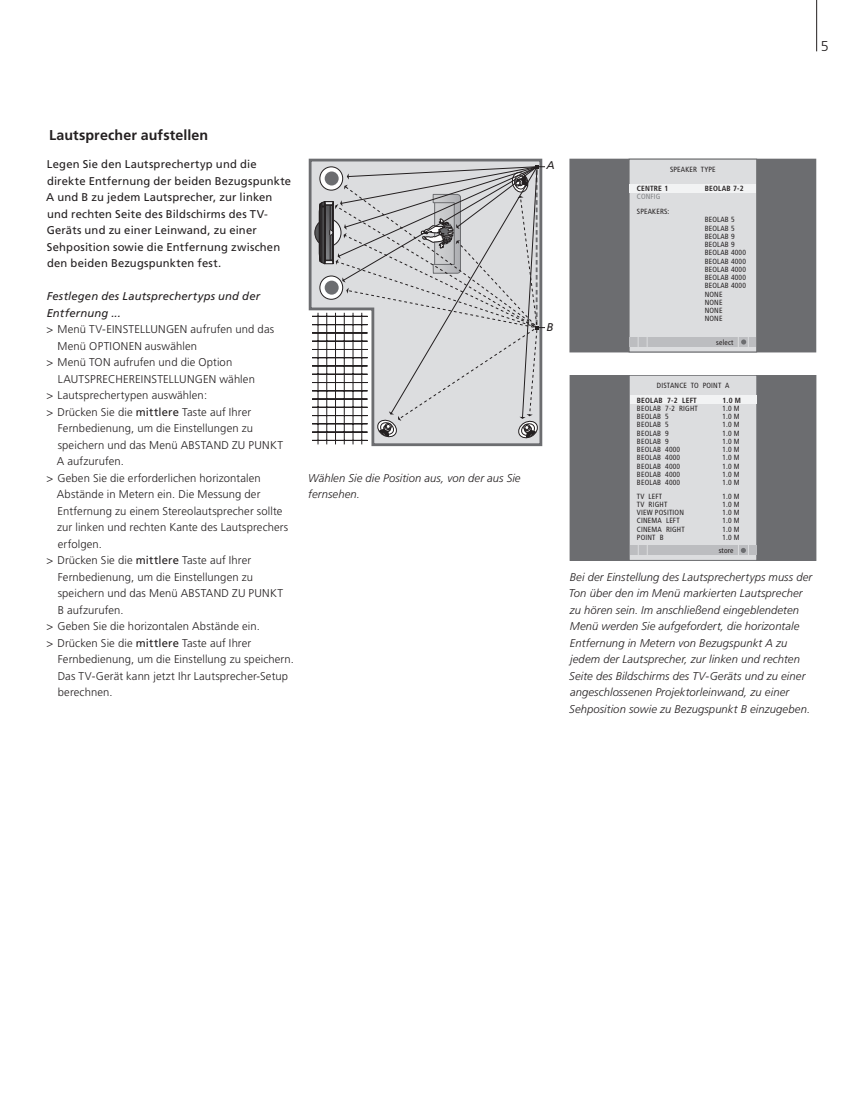
<style>
.page{position:relative;width:859px;height:1110px;background:#fff}
.page>*{position:absolute;margin:0;border:0;box-sizing:border-box;transform-origin:0 0}
.t1{font:700 14.25px "Frutiger";letter-spacing:.01em;color:#231f20}
.t2{font:300 14.25px "Frutiger";color:#231f20}
.t3{font:300 11.25px "Frutiger";letter-spacing:.01em;color:#231f20}
.t4{font:italic 300 11.25px/16.5px "Frutiger";letter-spacing:.01em;color:#231f20}
.t5{font:11.25px/16.5px "Frutiger";letter-spacing:.015em;color:#231f20}
.t6{font:italic 11.25px/16.5px "Frutiger";letter-spacing:.015em;color:#231f20}
.t7{font:condensed 7.5px/8.2px "Frutiger";letter-spacing:.025em;color:#231f20}
.t8{font:700 condensed 7.5px "Frutiger";letter-spacing:.025em;color:#231f20}
.t9{font:condensed 7.5px "Frutiger";letter-spacing:.025em;color:#808285}
.s1{font-weight:400}
</style>
<div class="page">
<svg style="left:309px;top:159px;width:234px;height:287px"></svg>
<hr style="left:318px;top:313px;width:1px;height:131px;background:#231f20">
<hr style="left:326px;top:313px;width:1px;height:131px;background:#231f20">
<hr style="left:335px;top:313px;width:1px;height:131px;background:#231f20">
<hr style="left:344px;top:313px;width:1px;height:131px;background:#231f20">
<hr style="left:353px;top:313px;width:1px;height:131px;background:#231f20">
<hr style="left:361px;top:313px;width:1px;height:131px;background:#231f20">
<hr style="left:312px;top:440px;width:56px;height:1px;background:#231f20">
<hr style="left:312px;top:432px;width:56px;height:1px;background:#231f20">
<hr style="left:312px;top:423px;width:56px;height:1px;background:#231f20">
<hr style="left:312px;top:415px;width:56px;height:1px;background:#231f20">
<hr style="left:312px;top:407px;width:56px;height:1px;background:#231f20">
<hr style="left:312px;top:399px;width:56px;height:1px;background:#231f20">
<hr style="left:312px;top:390px;width:56px;height:1px;background:#231f20">
<hr style="left:312px;top:382px;width:56px;height:1px;background:#231f20">
<hr style="left:312px;top:374px;width:56px;height:1px;background:#231f20">
<hr style="left:312px;top:366px;width:56px;height:1px;background:#231f20">
<hr style="left:312px;top:357px;width:56px;height:1px;background:#231f20">
<hr style="left:312px;top:349px;width:56px;height:1px;background:#231f20">
<hr style="left:312px;top:341px;width:56px;height:1px;background:#231f20">
<hr style="left:312px;top:333px;width:56px;height:1px;background:#231f20">
<hr style="left:312px;top:324px;width:56px;height:1px;background:#231f20">
<hr style="left:312px;top:316px;width:56px;height:1px;background:#231f20">
<svg style="left:315px;top:165px;width:230px;height:274px;background:#c8c9cb"></svg>
<div style="left:570px;top:375px;width:246px;height:185px;background:#6c6d70"></div>
<div style="left:629px;top:375px;width:128px;height:185px;background:#dcdddf"></div>
<div style="left:629px;top:375px;width:128px;height:186px;border:1px solid #6c6d70"></div>
<div style="left:630px;top:545px;width:126px;height:10px;background:#bcbdc0"></div>
<div style="left:630px;top:396px;width:126px;height:8px;background:#f2f3f4"></div>
<svg style="left:738px;top:545px;width:11px;height:10px"></svg>
<div style="left:570px;top:159px;width:246px;height:193px;background:#6c6d70"></div>
<div style="left:629px;top:159px;width:128px;height:193px;background:#dcdddf"></div>
<div style="left:629px;top:159px;width:128px;height:193px;border:1px solid #6c6d70"></div>
<div style="left:629px;top:337px;width:127px;height:9px;background:#bcbdc0"></div>
<div style="left:629px;top:184px;width:127px;height:8px;background:#f2f3f4"></div>
<svg style="left:738px;top:337px;width:11px;height:10px"></svg>
<hr style="left:816px;top:0;width:1px;height:51px;background:#231f20">
<p class="t2" style="left:821px;top:38px;width:9px">5</p>
<p class="t1" style="left:49px;top:126px;width:161px">Lautsprecher aufstellen</p>
<p class="t5" style="left:46px;top:156px;width:246px">Legen Sie den Lautsprechertyp und die direkte Entfernung der beiden Bezugspunkte A und B zu jedem Lautsprecher, zur linken und rechten Seite des Bildschirms des TV-Geräts und zu einer Leinwand, zu einer Sehposition sowie die Entfernung zwischen den beiden Bezugspunkten fest.</p>
<p class="t6" style="left:47px;top:288px;width:215px">Festlegen des Lautsprechertyps und der<br>Entfernung ...</p>
<p class="t3" style="left:46px;top:323px;width:229px">&gt; Menü TV-EINSTELLUNGEN aufrufen und das</p>
<p class="t3" style="left:58px;top:339px;width:141px">Menü OPTIONEN auswählen</p>
<p class="t3" style="left:46px;top:356px;width:187px">&gt; Menü TON aufrufen und die Option</p>
<p class="t3" style="left:58px;top:372px;width:199px">LAUTSPRECHEREINSTELLUNGEN wählen</p>
<p class="t3" style="left:46px;top:389px;width:162px">&gt; Lautsprechertypen auswählen:</p>
<p class="t3" style="left:46px;top:405px;width:206px">&gt; Drücken Sie die <span class="s1">mittlere</span> Taste auf Ihrer</p>
<p class="t3" style="left:58px;top:422px;width:197px">Fernbedienung, um die Einstellungen zu</p>
<p class="t3" style="left:58px;top:438px;width:227px">speichern und das Menü ABSTAND ZU PUNKT</p>
<p class="t3" style="left:57px;top:455px;width:69px">A aufzurufen.</p>
<p class="t3" style="left:46px;top:471px;width:216px">&gt; Geben Sie die erforderlichen horizontalen</p>
<p class="t3" style="left:57px;top:488px;width:205px">Abstände in Metern ein. Die Messung der</p>
<p class="t3" style="left:58px;top:504px;width:226px">Entfernung zu einem Stereolautsprecher sollte</p>
<p class="t3" style="left:57px;top:521px;width:232px">zur linken und rechten Kante des Lautsprechers</p>
<p class="t3" style="left:58px;top:537px;width:46px">erfolgen.</p>
<p class="t3" style="left:46px;top:554px;width:206px">&gt; Drücken Sie die <span class="s1">mittlere</span> Taste auf Ihrer</p>
<p class="t3" style="left:58px;top:570px;width:197px">Fernbedienung, um die Einstellungen zu</p>
<p class="t3" style="left:58px;top:587px;width:227px">speichern und das Menü ABSTAND ZU PUNKT</p>
<p class="t3" style="left:58px;top:603px;width:67px">B aufzurufen.</p>
<p class="t3" style="left:46px;top:620px;width:215px">&gt; Geben Sie die horizontalen Abstände ein.</p>
<p class="t3" style="left:46px;top:636px;width:206px">&gt; Drücken Sie die <span class="s1">mittlere</span> Taste auf Ihrer</p>
<p class="t3" style="left:58px;top:653px;width:238px">Fernbedienung, um die Einstellung zu speichern.</p>
<p class="t3" style="left:58px;top:669px;width:232px">Das TV-Gerät kann jetzt Ihr Lautsprecher-Setup</p>
<p class="t3" style="left:58px;top:686px;width:56px">berechnen.</p>
<p class="t4" style="left:308px;top:469px;width:214px">Wählen Sie die Position aus, von der aus Sie fernsehen.</p>
<p class="t6" style="left:546px;top:157px;width:10px">A</p>
<p class="t6" style="left:546px;top:319px;width:8px">B</p>
<p class="t7" style="left:670px;top:165px;width:47px">SPEAKER TYPE</p>
<p class="t8" style="left:637px;top:184px;width:33px">CENTRE 1</p>
<p class="t8" style="left:705px;top:184px;width:40px">BEOLAB 7-2</p>
<p class="t9" style="left:637px;top:192px;width:25px">CONFIG</p>
<p class="t7" style="left:637px;top:207px;width:34px">SPEAKERS:</p>
<p class="t7" style="left:705px;top:216px;width:43px">BEOLAB 5<br>BEOLAB 5<br>BEOLAB 9<br>BEOLAB 9<br>BEOLAB 4000<br>BEOLAB 4000<br>BEOLAB 4000<br>BEOLAB 4000<br>BEOLAB 4000<br>NONE<br>NONE<br>NONE<br>NONE</p>
<p class="t7" style="left:716px;top:338px;width:19px">select</p>
<p class="t7" style="left:657px;top:381px;width:74px">DISTANCE TO POINT A</p>
<p class="t8" style="left:637px;top:395px;width:61px">BEOLAB 7-2 LEFT</p>
<p class="t8" style="left:722px;top:395px;width:20px">1.0 M</p>
<p class="t7" style="left:637px;top:404px;width:62px">BEOLAB 7-2 RIGHT</p>
<p class="t7" style="left:722px;top:404px;width:19px">1.0 M</p>
<p class="t7" style="left:637px;top:412px;width:33px">BEOLAB 5</p>
<p class="t7" style="left:722px;top:412px;width:19px">1.0 M</p>
<p class="t7" style="left:637px;top:421px;width:33px">BEOLAB 5</p>
<p class="t7" style="left:722px;top:421px;width:19px">1.0 M</p>
<p class="t7" style="left:637px;top:429px;width:33px">BEOLAB 9</p>
<p class="t7" style="left:722px;top:429px;width:19px">1.0 M</p>
<p class="t7" style="left:637px;top:437px;width:33px">BEOLAB 9</p>
<p class="t7" style="left:722px;top:437px;width:19px">1.0 M</p>
<p class="t7" style="left:637px;top:445px;width:45px">BEOLAB 4000</p>
<p class="t7" style="left:722px;top:445px;width:19px">1.0 M</p>
<p class="t7" style="left:637px;top:454px;width:45px">BEOLAB 4000</p>
<p class="t7" style="left:722px;top:454px;width:19px">1.0 M</p>
<p class="t7" style="left:637px;top:462px;width:45px">BEOLAB 4000</p>
<p class="t7" style="left:722px;top:462px;width:19px">1.0 M</p>
<p class="t7" style="left:637px;top:470px;width:45px">BEOLAB 4000</p>
<p class="t7" style="left:722px;top:470px;width:19px">1.0 M</p>
<p class="t7" style="left:637px;top:478px;width:45px">BEOLAB 4000</p>
<p class="t7" style="left:722px;top:478px;width:19px">1.0 M</p>
<p class="t7" style="left:637px;top:492px;width:27px">TV LEFT</p>
<p class="t7" style="left:722px;top:492px;width:19px">1.0 M</p>
<p class="t7" style="left:637px;top:500px;width:32px">TV RIGHT</p>
<p class="t7" style="left:722px;top:500px;width:19px">1.0 M</p>
<p class="t7" style="left:637px;top:508px;width:49px">VIEW POSITION</p>
<p class="t7" style="left:722px;top:508px;width:19px">1.0 M</p>
<p class="t7" style="left:637px;top:517px;width:44px">CINEMA LEFT</p>
<p class="t7" style="left:722px;top:517px;width:19px">1.0 M</p>
<p class="t7" style="left:637px;top:525px;width:49px">CINEMA RIGHT</p>
<p class="t7" style="left:722px;top:525px;width:19px">1.0 M</p>
<p class="t7" style="left:637px;top:533px;width:28px">POINT B</p>
<p class="t7" style="left:722px;top:533px;width:19px">1.0 M</p>
<p class="t7" style="left:719px;top:546px;width:16px">store</p>
<p class="t4" style="left:569px;top:568px;width:245px">Bei der Einstellung des Lautsprechertyps muss der Ton über den im Menü markierten Lautsprecher zu hören sein. Im anschließend eingeblendeten Menü werden Sie aufgefordert, die horizontale Entfernung in Metern von Bezugspunkt A zu jedem der Lautsprecher, zur linken und rechten Seite des Bildschirms des TV-Geräts und zu einer angeschlossenen Projektorleinwand, zu einer Sehposition sowie zu Bezugspunkt B einzugeben.</p>
</div>
